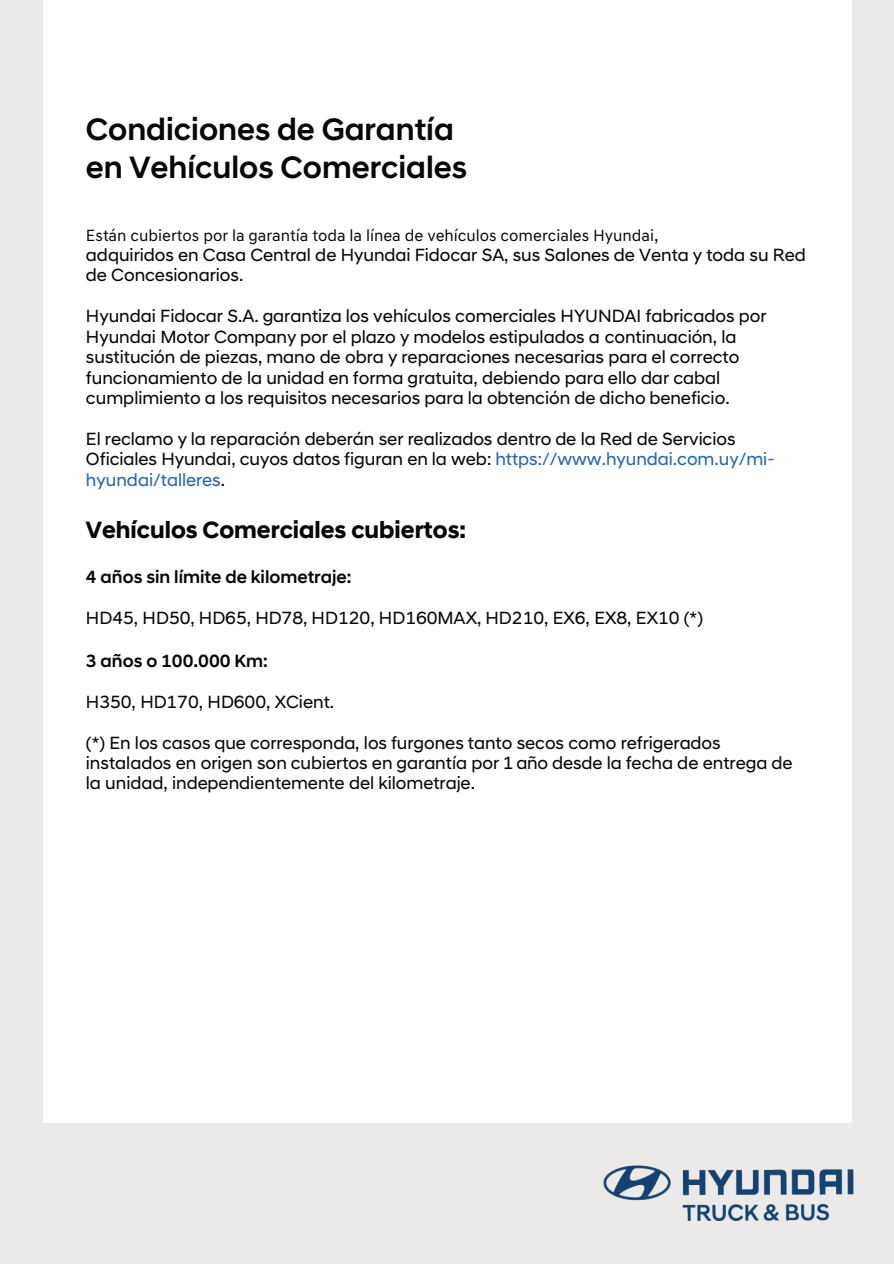
<style>
.page{position:relative;width:894px;height:1264px;background:#fff}
.page>*{position:absolute;margin:0;border:0;box-sizing:border-box;transform-origin:0 0}
.t1{font:500 31.5px/37.8px "Hyundai Sans Head Office";color:#080704}
.t2{font:700 24px "Hyundai Sans Head Office";color:#080704}
.t3{font:18px/20.4px "Hyundai Sans Head Office";color:#080704}
.t4{font:500 18px "Hyundai Sans Head Office";color:#080704}
.t5{font:16.5px "Hyundai Sans Text Office";color:#080704}
.s1{color:#2965b1}
</style>
<div class="page">
<div style="left:0;top:0;width:893px;height:1263px;background:#eceae9"></div>
<div style="left:43px;top:0;width:808px;height:1122px;background:#fff"></div>
<img style="left:604px;top:1165px;width:249px;height:55px">
<h1 class="t1" style="left:86px;top:113px;width:383px">Condiciones de Garantía en Vehículos Comerciales</h1>
<p class="t5" style="left:86px;top:228px;width:574px">Están cubiertos por la garantía toda la línea de vehículos comerciales Hyundai,</p>
<p class="t3" style="left:86px;top:246px;width:721px">adquiridos en Casa Central de Hyundai Fidocar SA, sus Salones de Venta y toda su Red de Concesionarios.</p>
<p class="t3" style="left:86px;top:308px;width:682px">Hyundai Fidocar S.A. garantiza los vehículos comerciales HYUNDAI fabricados por Hyundai Motor Company por el plazo y modelos estipulados a continuación, la sustitución de piezas, mano de obra y reparaciones necesarias para el correcto funcionamiento de la unidad en forma gratuita, debiendo para ello dar cabal cumplimiento a los requisitos necesarios para la obtención de dicho beneficio.</p>
<p class="t3" style="left:86px;top:430px;width:690px">El reclamo y la reparación deberán ser realizados dentro de la Red de Servicios<br>Oficiales Hyundai, cuyos datos figuran en la web: <span class="s1">https://www.hyundai.com.uy/mi&shy;hyundai/talleres</span>.</p>
<h2 class="t2" style="left:86px;top:519px;width:382px">Vehículos Comerciales cubiertos:</h2>
<p class="t4" style="left:86px;top:569px;width:267px">4 años sin límite de kilometraje:</p>
<p class="t3" style="left:86px;top:609px;width:618px">HD45, HD50, HD65, HD78, HD120, HD160MAX, HD210, EX6, EX8, EX10 (*)</p>
<p class="t4" style="left:86px;top:653px;width:183px">3 años o 100.000 Km:</p>
<p class="t3" style="left:86px;top:693px;width:250px">H350, HD170, HD600, XCient.</p>
<p class="t3" style="left:86px;top:734px;width:708px">(*) En los casos que corresponda, los furgones tanto secos como refrigerados instalados en origen son cubiertos en garantía por 1año desde la fecha de entrega de la unidad, independientemente del kilometraje.</p>
</div>
